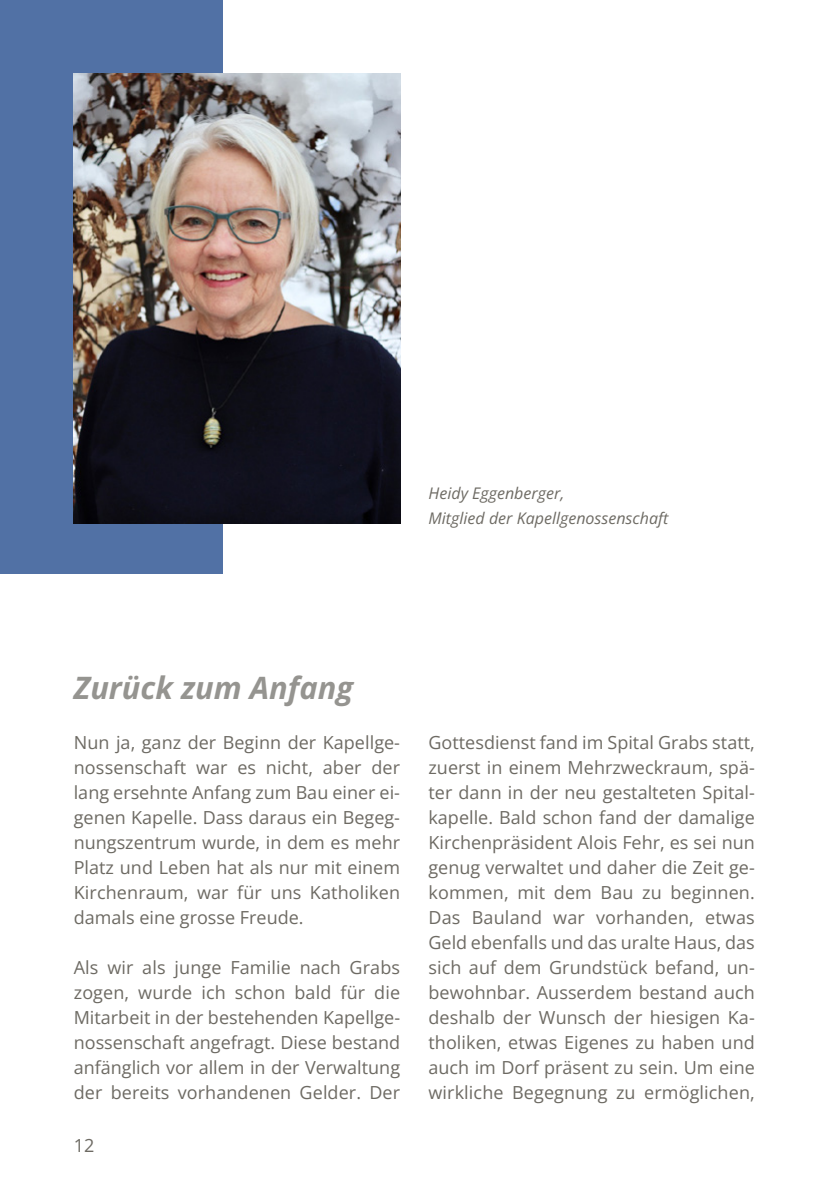
<style>
.page{position:relative;width:840px;height:1191px;background:#fff}
.page>*{position:absolute;margin:0;border:0;box-sizing:border-box;transform-origin:0 0}
.t1{font:italic 700 30.8px "Open Sans";color:#959490}
.t2{font:18px/25px "Open Sans";letter-spacing:.005em;color:#6d6a63;text-align:justify}
.t3{font:italic 16px/25px "Open Sans";color:#6d6a63}
</style>
<div class="page">
<div style="left:0;top:0;width:223px;height:574px;background:#5171a5"></div>
<img style="left:74px;top:74px;width:326px;height:450px">
<p class="t3" style="left:428px;top:480px;width:241px">Heidy Eggenberger,<br>Mitglied der Kapellgenossenschaft</p>
<h1 class="t1" style="left:74px;top:666px;width:281px">Zurück zum Anfang</h1>
<p class="t2" style="left:74px;top:729px;width:328px">Nun ja, ganz der Beginn der Kapellge&shy;nossenschaft war es nicht, aber der lang ersehnte Anfang zum Bau einer ei&shy;genen Kapelle. Dass daraus ein Begeg&shy;nungszentrum wurde, in dem es mehr Platz und Leben hat als nur mit einem Kirchenraum, war für uns Katholiken damals eine grosse Freude.</p>
<p class="t2" style="left:74px;top:954px;width:328px">Als wir als junge Familie nach Grabs zogen, wurde ich schon bald für die Mitarbeit in der bestehenden Kapellge&shy;nossenschaft angefragt. Diese bestand anfänglich vor allem in der Verwaltung der bereits vorhandenen Gelder. Der</p>
<p class="t2" style="left:74px;top:1133px;width:22px">12</p>
<p class="t2" style="left:428px;top:729px;width:328px">Gottesdienst fand im Spital Grabs statt, zuerst in einem Mehrzweckraum, spä&shy;ter dann in der neu gestalteten Spital&shy;kapelle. Bald schon fand der damalige Kirchenpräsident Alois Fehr, es sei nun genug verwaltet und daher die Zeit ge&shy;kommen, mit dem Bau zu beginnen.<br>Das Bauland war vorhanden, etwas Geld ebenfalls und das uralte Haus, das sich auf dem Grundstück befand, un&shy;bewohnbar. Ausserdem bestand auch deshalb der Wunsch der hiesigen Ka&shy;tholiken, etwas Eigenes zu haben und auch im Dorf präsent zu sein. Um eine wirkliche Begegnung zu ermöglichen,</p>
</div>
